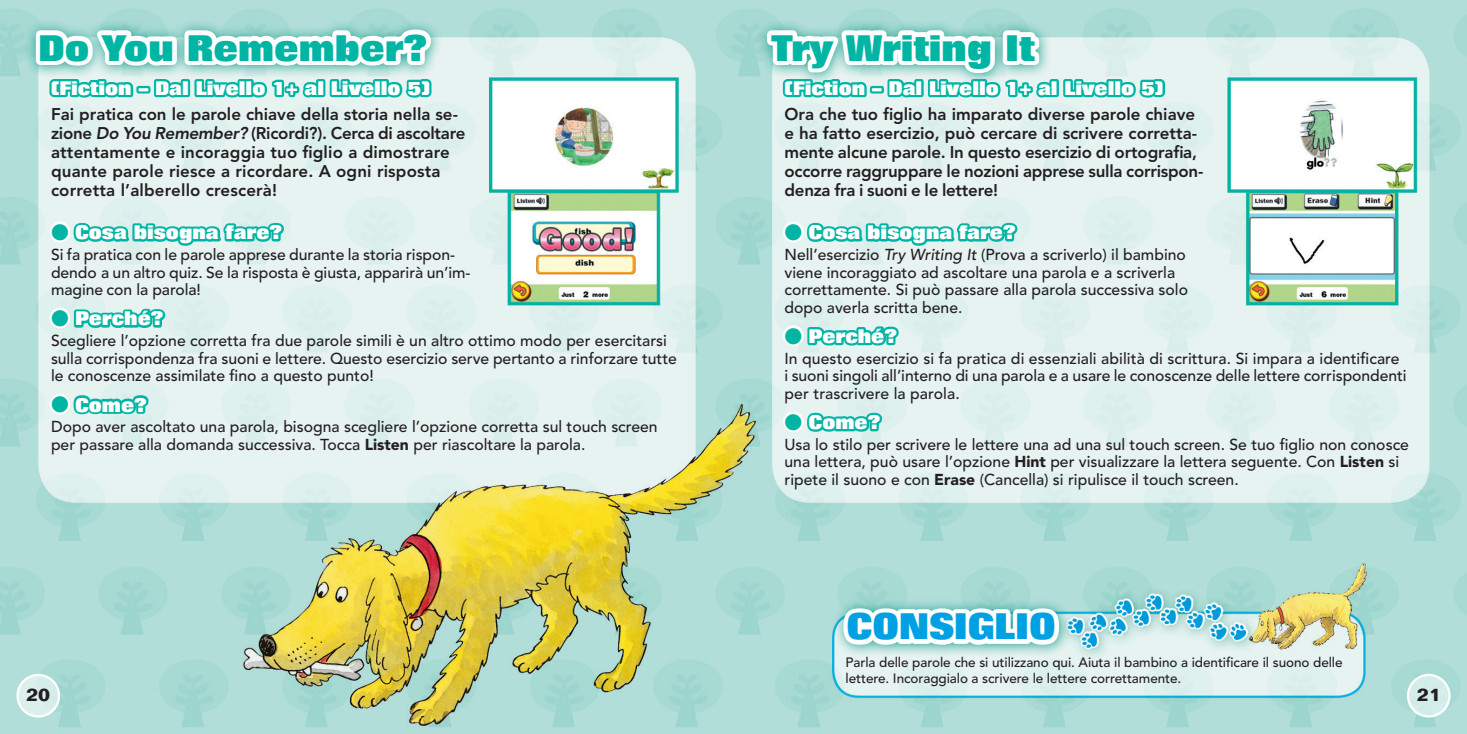
<style>
.page{position:relative;width:1467px;height:734px;background:#fff}
.page>*{position:absolute;margin:0;border:0;box-sizing:border-box;transform-origin:0 0}
.t1{font:800 36px "Folio LT";color:#00b5a4}
.t2{font:800 36px "Folio LT";color:#00a1e3}
.t3{font:800 19.12px "Folio LT";color:#fff}
.t4{font:700 18px "Folio LT";color:#231f20}
.t5{font:800 16.88px/19.1px "Avenir LT";color:#231f20}
.t6{font:500 15.75px/17.6px "Avenir LT";color:#231f20}
.t7{font:500 13.5px/16px "Avenir LT";letter-spacing:-.005em;color:#231f20}
.s1{font-style:italic}
.s2{color:#00b5a4}
.s3{font-weight:900}
</style>
<div class="page">
<img style="left:0;top:0;width:1467px;height:733px">
<svg style="left:46px;top:204px;width:240px;height:49px;background:#a7e1db"></svg>
<svg style="left:46px;top:304px;width:121px;height:36px;background:#9bded7"></svg>
<svg style="left:46px;top:390px;width:105px;height:30px;background:#93dcd5"></svg>
<svg style="left:780px;top:322px;width:121px;height:36px;background:#9cded8"></svg>
<svg style="left:780px;top:408px;width:104px;height:29px;background:#90dbd4"></svg>
<div style="left:24px;top:18px;width:420px;height:61px;background:#009583;opacity:.85"></div>
<div style="left:756px;top:18px;width:297px;height:68px;background:#009583;opacity:.85"></div>
<svg style="left:31px;top:16px;width:404px;height:134px"></svg>
<svg style="left:762px;top:0;width:293px;height:253px;background:#c5e8e4"></svg>
<div style="left:1049px;top:79px;width:10px;height:18px;border:4px solid #00b5a4"></div>
<svg style="left:1061px;top:77px;width:106px;height:73px;background:#b6e5e0"></svg>
<div style="left:832px;top:597px;width:240px;height:60px;background:#009583;opacity:.85"></div>
<svg style="left:839px;top:568px;width:224px;height:114px"></svg>
<svg style="left:18px;top:674px;width:41px;height:42px"></svg>
<div style="left:16px;top:673px;width:44px;height:44px;border:2px solid #fff;border-radius:50%"></div>
<svg style="left:1408px;top:674px;width:41px;height:42px"></svg>
<div style="left:1407px;top:673px;width:44px;height:44px;border:2px solid #fff;border-radius:50%"></div>
<h1 class="t1" style="left:38px;top:27px;width:391px">Do You Remember?</h1>
<h1 class="t1" style="left:772px;top:27px;width:264px">Try Writing It</h1>
<p class="t3" style="left:51px;top:77px;width:380px">(Fiction – Dal Livello 1+ al Livello 5)</p>
<p class="t3" style="left:784px;top:77px;width:380px">(Fiction – Dal Livello 1+ al Livello 5)</p>
<p class="t5" style="left:51px;top:104px;width:416px">Fai pratica con le parole chiave della storia nella se&shy;zione <span class="s1">Do You Remember?</span> (Ricordi?). Cerca di ascoltare attentamente e incoraggia tuo figlio a dimostrare quante parole riesce a ricordare. A ogni risposta corretta l’alberello crescerà!</p>
<p class="t3" style="left:51px;top:222px;width:233px"><span class="s2">●</span> Cosa bisogna fare?</p>
<p class="t6" style="left:51px;top:246px;width:421px">Si fa pratica con le parole apprese durante la storia rispon&shy;dendo a un altro quiz. Se la risposta è giusta, apparirà un’im&shy;magine con la parola!</p>
<p class="t3" style="left:51px;top:308px;width:114px"><span class="s2">●</span> Perché?</p>
<p class="t6" style="left:51px;top:332px;width:627px">Scegliere l’opzione corretta fra due parole simili è un altro ottimo modo per esercitarsi sulla corrispondenza fra suoni e lettere. Questo esercizio serve pertanto a rinforzare tutte le conoscenze assimilate fino a questo punto!</p>
<p class="t3" style="left:51px;top:394px;width:97px"><span class="s2">●</span> Come?</p>
<p class="t6" style="left:51px;top:418px;width:608px">Dopo aver ascoltato una parola, bisogna scegliere l’opzione corretta sul touch screen per passare alla domanda successiva. Tocca <span class="s3">Listen</span> per riascoltare la parola.</p>
<p class="t5" style="left:784px;top:104px;width:420px">Ora che tuo figlio ha imparato diverse parole chiave e ha fatto esercizio, può cercare di scrivere corretta&shy;mente alcune parole. In questo esercizio di ortografia, occorre raggruppare le nozioni apprese sulla corrispon&shy;denza fra i suoni e le lettere!</p>
<p class="t3" style="left:784px;top:222px;width:233px"><span class="s2">●</span> Cosa bisogna fare?</p>
<p class="t6" style="left:784px;top:246px;width:405px">Nell’esercizio <span class="s1">Try Writing It</span> (Prova a scriverlo) il bambino viene incoraggiato ad ascoltare una parola e a scriverla correttamente. Si può passare alla parola successiva solo dopo averla scritta bene.</p>
<p class="t3" style="left:784px;top:325px;width:114px"><span class="s2">●</span> Perché?</p>
<p class="t6" style="left:784px;top:350px;width:624px">In questo esercizio si fa pratica di essenziali abilità di scrittura. Si impara a identificare i suoni singoli all’interno di una parola e a usare le conoscenze delle lettere corrispondenti per trascrivere la parola.</p>
<p class="t3" style="left:784px;top:411px;width:97px"><span class="s2">●</span> Come?</p>
<p class="t6" style="left:784px;top:436px;width:626px">Usa lo stilo per scrivere le lettere una ad una sul touch screen. Se tuo figlio non conosce una lettera, può usare l’opzione <span class="s3">Hint</span> per visualizzare la lettera seguente. Con <span class="s3">Listen</span> si ripete il suono e con <span class="s3">Erase</span> (Cancella) si ripulisce il touch screen.</p>
<h1 class="t2" style="left:847px;top:606px;width:211px">CONSIGLIO</h1>
<p class="t7" style="left:846px;top:655px;width:499px">Parla delle parole che si utilizzano qui. Aiuta il bambino a identificare il suono delle lettere. Incoraggialo a scrivere le lettere correttamente.</p>
<p class="t4" style="left:26px;top:683px;width:26px">20</p>
<p class="t4" style="left:1417px;top:683px;width:26px">21</p>
</div>
